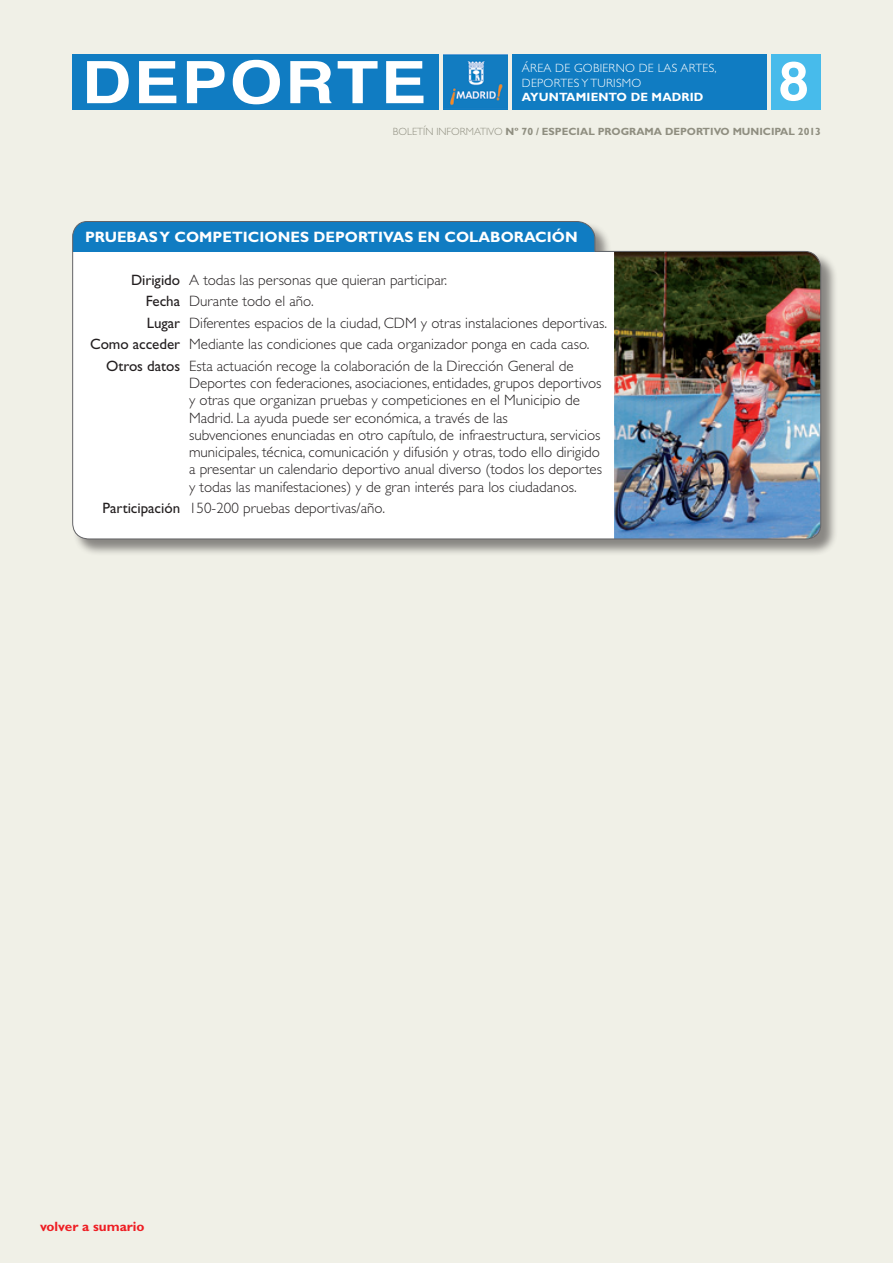
<style>
.page{position:relative;width:893px;height:1263px;background:#fff}
.page>*{position:absolute;margin:0;border:0;box-sizing:border-box;transform-origin:0 0}
.t1{font:700 58.5px "Helvetica";letter-spacing:.035em;color:#fff;scale:1.17 1}
.t2{font:700 54px "Helvetica";color:#fff}
.t3{font:300 15px/17.2px "Gill Sans";color:#231f20}
.t4{font:700 15px "Gill Sans";letter-spacing:.005em;color:#fff}
.t5{font:700 13.5px "Gill Sans";color:#ee1d23}
.t6{font:300 12px/14.4px "Gill Sans";letter-spacing:.02em;color:#fff}
.t7{font:700 12px "Gill Sans";letter-spacing:.01em;color:#fff}
.t8{font:700 10.5px "Gill Sans";color:#8f8e80}
.s1{font-weight:300}
.s2{font-weight:400}
</style>
<div class="page">
<div style="left:1px;top:1px;width:892px;height:1262px;background:#f0f0e7"></div>
<div style="left:771px;top:54px;width:50px;height:55px;background:#47bbeb"></div>
<div style="left:512px;top:54px;width:255px;height:55px;background:#107cc2"></div>
<img style="left:444px;top:54px;width:64px;height:55px">
<div style="left:72px;top:54px;width:366px;height:55px;background:#107cc2"></div>
<div style="left:73px;top:221px;width:765px;height:335px;background:#231f20;opacity:.5"></div>
<img style="left:72px;top:221px;width:749px;height:319px">
<h1 class="t1" style="left:82px;top:35px;width:296px">DEPORTE</h1>
<p class="t6" style="left:522px;top:61px;width:196px">ÁREA DE GOBIERNO DE LAS ARTES,<br>DEPORTES Y TURISMO</p>
<h2 class="t2" style="left:779px;top:37px;width:32px">8</h2>
<p class="t8" style="left:393px;top:125px;width:430px"><span class="s1">BOLETÍN INFORMATIVO</span> Nº 70 / ESPECIAL PROGRAMA DEPORTIVO MUNICIPAL 2013</p>
<p class="t7" style="left:522px;top:90px;width:183px">AYUNTAMIENTO DE MADRID</p>
<p class="t4" style="left:85px;top:228px;width:494px">PRUEBAS Y COMPETICIONES DEPORTIVAS EN COLABORACIÓN</p>
<p class="t3" style="left:131px;top:271px;width:318px"><span class="s2">Dirigido</span> A todas las personas que quieran participar.</p>
<p class="t3" style="left:146px;top:293px;width:169px"><span class="s2">Fecha</span> Durante todo el año.</p>
<p class="t3" style="left:147px;top:314px;width:462px"><span class="s2">Lugar</span> Diferentes espacios de la ciudad, CDM y otras instalaciones deportivas.</p>
<p class="t3" style="left:90px;top:336px;width:501px"><span class="s2">Como acceder</span> Mediante las condiciones que cada organizador ponga en cada caso.</p>
<p class="t3" style="left:106px;top:357px;width:469px"><span class="s2">Otros datos</span> Esta actuación recoge la colaboración de la Dirección General de</p>
<p class="t3" style="left:189px;top:375px;width:414px">Deportes con federaciones, asociaciones, entidades, grupos deportivos y otras que organizan pruebas y competiciones en el Municipio de Madrid. La ayuda puede ser económica, a través de las<br>subvenciones enunciadas en otro capítulo, de infraestructura, servicios municipales, técnica, comunicación y difusión y otras, todo ello dirigido a presentar un calendario deportivo anual diverso (todos los deportes y todas las manifestaciones) y de gran interés para los ciudadanos.</p>
<p class="t3" style="left:103px;top:500px;width:284px"><span class="s2">Participación</span> 150-200 pruebas deportivas/año.</p>
<p class="t5" style="left:40px;top:1219px;width:106px">volver a sumario</p>
</div>
